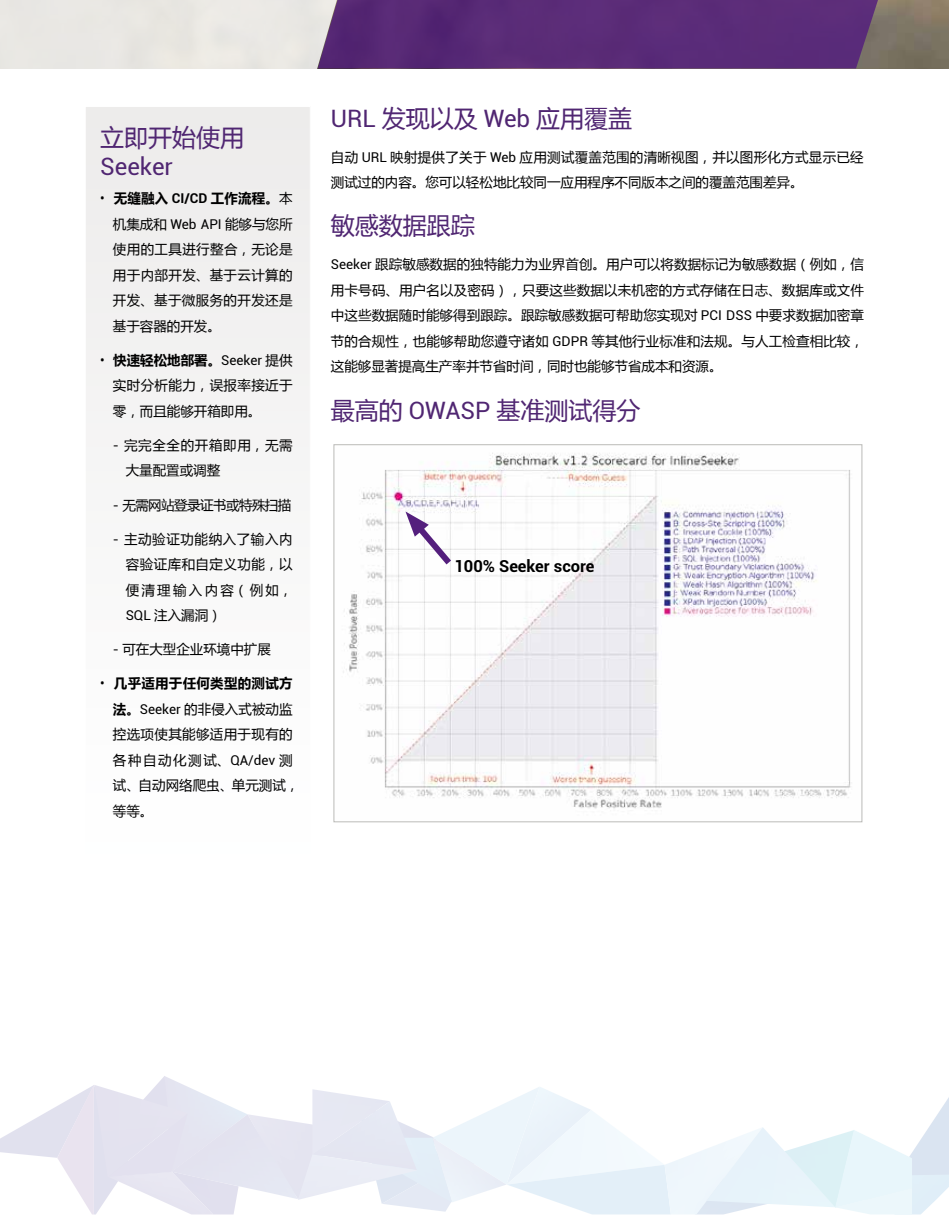
<style>
.page{position:relative;width:949px;height:1219px;background:#fff}
.page>*{position:absolute;margin:0;border:0;box-sizing:border-box;transform-origin:0 0}
.t1{font:24px "Microsoft Ya Hei";color:#502672}
.t2{font:24px "Roboto";color:#502672}
.t3{font:700 16.5px "Roboto";color:#000}
.t4{font:13.5px/25.5px "Microsoft Ya Hei";letter-spacing:.01em;color:#000;text-align:justify}
.t5{font:13.5px/25.5px "Microsoft Ya Hei";letter-spacing:.05em;color:#000}
.t6{font:13.5px "Microsoft Ya Hei";letter-spacing:-.04em;color:#000}
.s1{font-family:"Roboto"}
.s2{font-weight:700}
.s3{font-family:"Roboto";font-weight:700}
</style>
<div class="page">
<img style="left:886px;top:0;width:63px;height:68px">
<svg style="left:0;top:0;width:886px;height:68px;background:#8e719e"></svg>
<svg style="left:0;top:1076px;width:949px;height:139px"></svg>
<div style="left:85px;top:107px;width:225px;height:773px;background:#f6f6f6"></div>
<img style="left:343px;top:453px;width:508px;height:356px">
<svg style="left:405px;top:511px;width:52px;height:60px"></svg>
<h1 class="t1" style="left:100px;top:121px;width:145px">立即开始使用</h1>
<h1 class="t2" style="left:100px;top:150px;width:74px">Seeker</h1>
<p class="t4" style="left:113px;top:185px;width:181px;text-indent:-13px"><span class="s1">•</span> <span class="s2">无缝融入</span> <span class="s3">CI/CD</span> <span class="s2">工作流程。</span>本机集成和 <span class="s1">Web API</span> 能够与您所使用的工具进行整合，无论是用于内部开发、基于云计算的开发、基于微服务的开发还是基于容器的开发。</p>
<p class="t4" style="left:113px;top:347px;width:181px;text-indent:-13px"><span class="s1">•</span> <span class="s2">快速轻松地部署。</span><span class="s1">Seeker</span> 提供实时分析能力，误报率接近于零，而且能够开箱即用。</p>
<p class="t5" style="left:126px;top:432px;width:168px;text-indent:-13px"><span class="s1">-</span> 完完全全的开箱即用，无需大量配置或调整</p>
<p class="t6" style="left:113px;top:495px;width:180px"><span class="s1">-</span> 无需网站登录证书或特殊扫描</p>
<p class="t4" style="left:126px;top:525px;width:168px;text-indent:-13px"><span class="s1">-</span> 主动验证功能纳入了输入内容验证库和自定义功能，以便清理输入内容（例如，<span class="s1">SQL</span> 注入漏洞）</p>
<p class="t4" style="left:113px;top:636px;width:159px"><span class="s1">-</span> 可在大型企业环境中扩展</p>
<p class="t4" style="left:113px;top:670px;width:188px;text-align:left;text-indent:-13px"><span class="s1">•</span> <span class="s2">几乎适用于任何类型的测试方法。</span><span class="s1">Seeker</span> 的非侵入式被动监控选项使其能够适用于现有的各种自动化测试、<span class="s1">QA/dev</span> 测试、自动网络爬虫、单元测试，等等。</p>
<h1 class="t1" style="left:331px;top:102px;width:303px"><span class="s1">URL</span> 发现以及 <span class="s1">Web</span> 应用覆盖</h1>
<p class="t4" style="left:331px;top:144px;width:534px">自动 <span class="s1">URL</span> 映射提供了关于 <span class="s1">Web</span> 应用测试覆盖范围的清晰视图，并以图形化方式显示已经测试过的内容。您可以轻松地比较同一应用程序不同版本之间的覆盖范围差异。</p>
<h1 class="t1" style="left:331px;top:210px;width:146px">敏感数据跟踪</h1>
<p class="t4" style="left:331px;top:251px;width:534px"><span class="s1">Seeker</span> 跟踪敏感数据的独特能力为业界首创。用户可以将数据标记为敏感数据（例如，信用卡号码、用户名以及密码），只要这些数据以未机密的方式存储在日志、数据库或文件中这些数据随时能够得到跟踪。跟踪敏感数据可帮助您实现对 <span class="s1">PCI DSS</span> 中要求数据加密章节的合规性，也能够帮助您遵守诸如 <span class="s1">GDPR</span> 等其他行业标准和法规。与人工检查相比较，这能够显著提高生产率并节省时间，同时也能够节省成本和资源。</p>
<h1 class="t1" style="left:331px;top:394px;width:311px">最高的 <span class="s1">OWASP</span> 基准测试得分</h1>
<p class="t3" style="left:454px;top:554px;width:142px">100% Seeker score</p>
</div>
